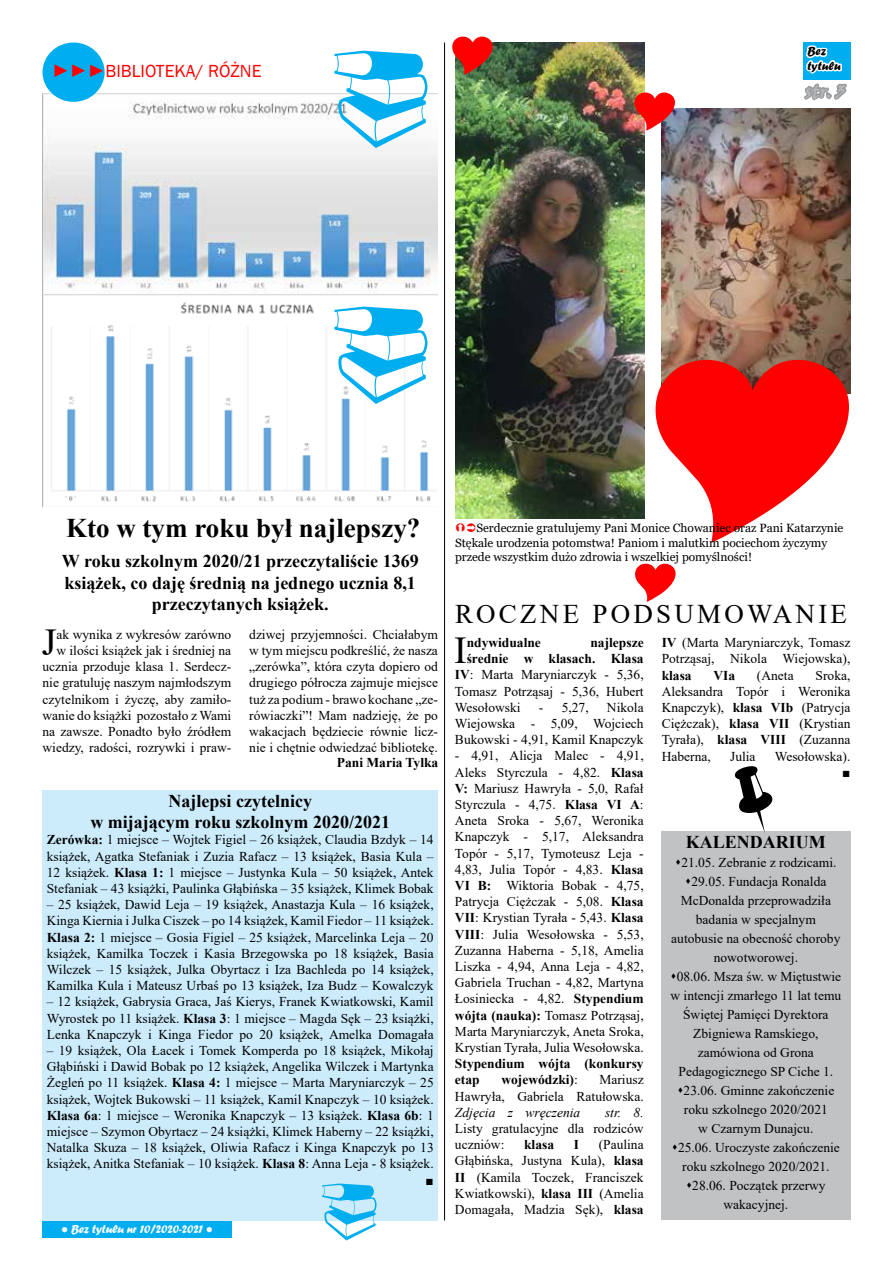
<style>
.page{position:relative;width:893px;height:1263px;background:#fff}
.page>*{position:absolute;margin:0;border:0;box-sizing:border-box;transform-origin:0 0}
.t1{font:37.95px "Times New Roman";color:#000}
.t2{font:700 27px "Times New Roman";color:#000}
.t3{font:27px "Times New Roman";letter-spacing:.12em;color:#000}
.t4{font:700 18px/21.6px "Times New Roman";color:#000;text-align:center}
.t5{font:18px "Franklin Gothic";color:#f00}
.t6{font:18px "Viner Hand ITC";color:#babcbe}
.t7{font:13.5px/16.2px "Times New Roman";color:#000;text-align:justify}
.t8{font:700 13.5px/16.2px "Times New Roman";color:#000}
.t9{font:italic 13.5px "Times New Roman";color:#000}
.t10{font:12.3px/14.7px "Forte";color:#000}
.t11{font:12px/14.2px "Georgia";color:#000}
.t12{font:12px "Forte";letter-spacing:-.01em;color:#fff}
.s1{font-family:"Times New Roman"}
.s2{font-weight:700}
.s3{font-family:"Garamond"}
.s4{font-weight:400}
</style>
<div class="page">
<img style="left:42px;top:94px;width:396px;height:413px">
<div style="left:43px;top:43px;width:62px;height:59px;background:#00aeef;border-radius:50%"></div>
<div style="left:43px;top:1220px;width:189px;height:17px;background:#00aeef"></div>
<hr style="left:444px;top:43px;width:1px;height:1177px;background:#000">
<svg style="left:102px;top:60px;width:3px;height:24px"></svg>
<div style="left:803px;top:43px;width:47px;height:37px;background:#00aeef"></div>
<svg style="left:803px;top:45px;width:44px;height:56px"></svg>
<div style="left:43px;top:790px;width:395px;height:430px;background:#ccecfc"></div>
<div style="left:661px;top:831px;width:189px;height:389px;background:#c0c2c4"></div>
<img style="left:455px;top:43px;width:189px;height:476px">
<img style="left:661px;top:108px;width:189px;height:285px">
<svg style="left:455px;top:42px;width:38px;height:33px"></svg>
<svg style="left:661px;top:357px;width:188px;height:37px;background:#7a5e4c"></svg>
<svg style="left:634px;top:92px;width:41px;height:39px"></svg>
<svg style="left:334px;top:305px;width:93px;height:99px"></svg>
<svg style="left:334px;top:93px;width:93px;height:55px"></svg>
<svg style="left:322px;top:1220px;width:55px;height:1px"></svg>
<h3 class="t5" style="left:52px;top:60px;width:211px"><span class="s1">►►</span>►BIBLIOTEKA/ RÓŻNE</h3>
<p class="t10" style="left:807px;top:43px;width:35px">Bez tytułu</p>
<h3 class="t6" style="left:806px;top:80px;width:41px">str. 3</h3>
<h2 class="t2" style="left:66px;top:509px;width:356px">Kto w tym roku był najlepszy?</h2>
<h3 class="t4" style="left:62px;top:550px;width:358px">W roku szkolnym 2020/21 przeczytaliście 1369 książek, co daję średnią na jednego ucznia 8,1 przeczytanych książek.</h3>
<p class="t7" style="left:43px;top:626px;width:190px;text-align:right">ak wynika z wykresów zarówno<br>w ilości książek jak i średniej na ucznia przoduje klasa 1. Serdecz&shy;nie gratuluję naszym najmłodszym czytelnikom i życzę, aby zamiło&shy;wanie do książki pozostało z Wami na zawsze. Ponadto było źródłem wiedzy, radości, rozrywki i praw-</p>
<p class="t7" style="left:249px;top:626px;width:190px">dziwej przyjemności. Chciałabym w tym miejscu podkreślić, że nasza „zerówka”, która czyta dopiero od drugiego półrocza zajmuje miejsce tuż za podium - brawo kochane „ze&shy;rówiaczki”! Mam nadzieję, że po wakacjach będziecie równie licz&shy;nie i chętnie odwiedzać bibliotekę.</p>
<p class="t8" style="left:337px;top:754px;width:103px">Pani Maria Tylka</p>
<h1 class="t1" style="left:42px;top:615px;width:16px">J</h1>
<h3 class="t4" style="left:90px;top:789px;width:301px">Najlepsi czytelnicy<br>w mijającym roku szkolnym 2020/2021</h3>
<p class="t7" style="left:47px;top:831px;width:388px"><span class="s2">Zerówka:</span> 1 miejsce – Wojtek Figiel – 26 książek, Claudia Bzdyk – 14 książek, Agatka Stefaniak i Zuzia Rafacz – 13 książek, Basia Kula – 12 książek. <span class="s2">Klasa 1:</span> 1 miejsce – Justynka Kula – 50 książek, Antek Stefaniak – 43 książki, Paulinka Głąbińska – 35 książek, Klimek Bobak</p>
<p class="t7" style="left:47px;top:896px;width:388px">– 25 książek, Dawid Leja – 19 książek, Anastazja Kula – 16 książek, Kinga Kiernia i Julka Ciszek – po 14 książek, Kamil Fiedor – 11 książek.<br><span class="s2">Klasa 2:</span> 1 miejsce – Gosia Figiel – 25 książek, Marcelinka Leja – 20 książek, Kamilka Toczek i Kasia Brzegowska po 18 książek, Basia Wilczek – 15 książek, Julka Obyrtacz i Iza Bachleda po 14 książek, Kamilka Kula i Mateusz Urbaś po 13 książek, Iza Budz – Kowalczyk</p>
<p class="t7" style="left:47px;top:993px;width:388px">– 12 książek, Gabrysia Graca, Jaś Kierys, Franek Kwiatkowski, Kamil Wyrostek po 11 książek. <span class="s2">Klasa 3</span>: 1 miejsce – Magda Sęk – 23 książki, Lenka Knapczyk i Kinga Fiedor po 20 książek, Amelka Domagała</p>
<p class="t7" style="left:47px;top:1042px;width:388px;text-align:right">– 19 książek, Ola Łacek i Tomek Komperda po 18 książek, Mikołaj Głąbiński i Dawid Bobak po 12 książek, Angelika Wilczek i Martynka Żegleń po 11 książek. <span class="s2">Klasa 4:</span> 1 miejsce – Marta Maryniarczyk – 25 książek, Wojtek Bukowski – 11 książek, Kamil Knapczyk – 10 książek.<br><span class="s2">Klasa 6a</span>: 1 miejsce – Weronika Knapczyk – 13 książek. <span class="s2">Klasa 6b</span>: 1 miejsce – Szymon Obyrtacz – 24 książki, Klimek Haberny – 22 książki, Natalka Skuza – 18 książek, Oliwia Rafacz i Kinga Knapczyk po 13 książek, Anitka Stefaniak – 10 książek. <span class="s2">Klasa 8</span>: Anna Leja - 8 książek. ■</p>
<p class="t12" style="left:61px;top:1222px;width:153px"><span class="s3">●</span> Bez tytułu nr 10/2020-2021 <span class="s3">●</span></p>
<p class="t11" style="left:476px;top:521px;width:368px">Serdecznie gratulujemy Pani Monice Chowaniec oraz Pani Katarzynie</p>
<p class="t11" style="left:455px;top:536px;width:374px">Stękale urodzenia potomstwa! Paniom i malutkim pociechom życzymy przede wszystkim dużo zdrowia i wszelkiej pomyślności!</p>
<h2 class="t3" style="left:455px;top:595px;width:394px">ROCZNE PODSUMOWANIE</h2>
<h1 class="t1" style="left:454px;top:624px;width:14px">I</h1>
<p class="t8" style="left:467px;top:634px;width:76px">ndywidualne</p>
<p class="t8" style="left:590px;top:634px;width:55px">najlepsze</p>
<p class="t8" style="left:467px;top:650px;width:179px">średnie w klasach. Klasa</p>
<p class="t7" style="left:455px;top:666px;width:190px"><span class="s2">IV</span>: Marta Maryniarczyk - 5,36,</p>
<p class="t7" style="left:455px;top:682px;width:190px">Tomasz Potrząsaj - 5,36, Hubert</p>
<p class="t7" style="left:455px;top:699px;width:67px">Wesołowski</p>
<p class="t7" style="left:539px;top:699px;width:51px">- 5,27,</p>
<p class="t7" style="left:455px;top:699px;width:190px;text-indent:152px">Nikola Wiejowska - 5,09, Wojciech Bukowski - 4,91, Kamil Knapczyk</p>
<p class="t7" style="left:455px;top:747px;width:190px">- 4,91, Alicja Malec - 4,91, Aleks Styrczula - 4,82. <span class="s2">Klasa V:</span> Mariusz Hawryła - 5,0, Rafał Styrczula - 4,75. <span class="s2">Klasa VI A</span>:<br>Aneta Sroka - 5,67, Weronika Knapczyk - 5,17, Aleksandra Topór - 5,17, Tymoteusz Leja - 4,83, Julia Topór - 4,83. <span class="s2">Klasa VI B:</span> Wiktoria Bobak - 4,75, Patrycja Ciężczak - 5,08. <span class="s2">Klasa VII</span>: Krystian Tyrała - 5,43. <span class="s2">Klasa VIII</span>: Julia Wesołowska - 5,53, Zuzanna Haberna - 5,18, Amelia Liszka - 4,94, Anna Leja - 4,82, Gabriela Truchan - 4,82, Martyna Łosiniecka - 4,82. <span class="s2">Stypendium wójta (nauka):</span> Tomasz Potrząsaj, Marta Maryniarczyk, Aneta Sroka, Krystian Tyrała, Julia Wesołowska.</p>
<p class="t8" style="left:455px;top:1055px;width:190px">Stypendium wójta (konkursy etap</p>
<p class="t7" style="left:455px;top:1071px;width:190px;text-align:right">Mariusz<br>Hawryła, Gabriela Ratułowska.</p>
<p class="t9" style="left:455px;top:1103px;width:127px">Zdjęcia z wręczenia</p>
<p class="t9" style="left:605px;top:1103px;width:40px">str. 8.</p>
<p class="t7" style="left:455px;top:1120px;width:190px">Listy gratulacyjne dla rodziców uczniów:</p>
<p class="t8" style="left:501px;top:1071px;width:78px">wojewódzki)<span class="s4">:</span></p>
<p class="t7" style="left:455px;top:1136px;width:190px;text-indent:144px">(Paulina Głąbińska, Justyna Kula), <span class="s2">klasa II</span> (Kamila Toczek, Franciszek Kwiatkowski), <span class="s2">klasa III</span> (Amelia Domagała, Madzia Sęk), <span class="s2">klasa</span></p>
<p class="t8" style="left:524px;top:1136px;width:32px">klasa</p>
<p class="t8" style="left:574px;top:1136px;width:7px">I</p>
<p class="t7" style="left:662px;top:634px;width:190px"><span class="s2">IV</span> (Marta Maryniarczyk, Tomasz<br>Potrząsaj, Nikola Wiejowska),</p>
<p class="t8" style="left:662px;top:667px;width:32px">klasa</p>
<p class="t8" style="left:713px;top:667px;width:23px">VIa</p>
<p class="t7" style="left:757px;top:667px;width:38px">(Aneta</p>
<p class="t7" style="left:662px;top:667px;width:190px;text-indent:154px">Sroka, Aleksandra Topór i Weronika Knapczyk), <span class="s2">klasa VIb</span> (Patrycja Ciężczak), <span class="s2">klasa VII</span> (Krystian Tyrała), <span class="s2">klasa VIII</span> (Zuzanna Haberna,</p>
<p class="t7" style="left:730px;top:748px;width:27px">Julia</p>
<p class="t7" style="left:775px;top:748px;width:77px;text-align:right">Wesołowska). ■</p>
<h3 class="t4" style="left:686px;top:830px;width:141px">KALENDARIUM</h3>
<p class="t7" style="left:675px;top:854px;width:163px">▲21.05. Zebranie z rodzicami.</p>
<p class="t7" style="left:671px;top:871px;width:171px;line-height:19px;text-align:center">▲29.05. Fundacja Ronalda<br>McDonalda przeprowadziła badania w specjalnym autobusie na obecność choroby nowotworowej.</p>
<p class="t7" style="left:670px;top:966px;width:172px;line-height:19px;text-align:center">▲08.06. Msza św. w Miętustwie w intencji zmarłego 11 lat temu<br>Świętej Pamięci Dyrektora<br>Zbigniewa Ramskiego, zamówiona od Grona<br>Pedagogicznego SP Ciche 1.</p>
<p class="t7" style="left:677px;top:1080px;width:158px;line-height:19px;text-align:center">▲23.06. Gminne zakończenie roku szkolnego 2020/2021 w Czarnym Dunajcu.</p>
<p class="t7" style="left:672px;top:1137px;width:170px;line-height:19px;text-align:center">▲25.06. Uroczyste zakończenie roku szkolnego 2020/2021.</p>
<p class="t7" style="left:686px;top:1175px;width:141px;line-height:19px;text-align:center">▲28.06. Początek przerwy wakacyjnej.</p>
</div>
